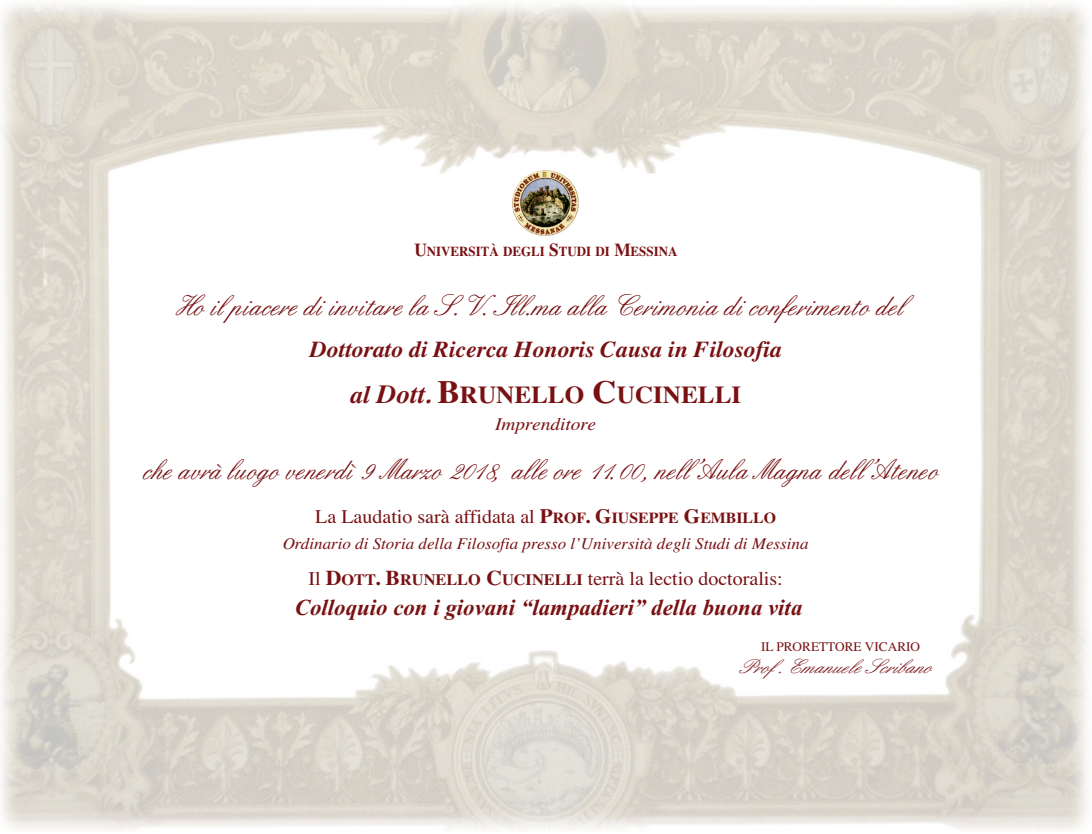
<style>
.page{position:relative;width:1092px;height:834px;background:#fff}
.page>*{position:absolute;margin:0;border:0;box-sizing:border-box;transform-origin:0 0}
.t1{font:31.32px "English";color:#791113;scale:.92 1}
.t2{font:31.32px "English";color:#791113;scale:.93 1}
.t3{font:700 24.32px "Times";color:#791113;scale:1.04 1}
.t4{font:italic 700 22.93px "Times New Roman";color:#791113}
.t5{font:italic 700 22.93px "Times";color:#791113;scale:1.04 1}
.t6{font:italic 21.53px "English";color:#791113}
.t7{font:19.25px "Times";color:#791113;scale:1.04 1}
.t8{font:italic 17.85px "Times";color:#791113;scale:1.09 1}
.t9{font:italic 16.45px "Times";color:#791113;scale:1.04 1}
.t10{font:700 13.65px "Times";color:#791113;scale:.95 1}
.t11{font:13.12px "Times";color:#791113}
.s1{font-size:18.2px}
.s2{font-style:italic;font-size:24.5px}
.s3{font-style:italic;font-size:26.25px}
.s4{font-size:32.38px}
.s5{font-weight:700;font-size:20.47px}
.s6{font-weight:700;font-size:15.22px}
.s7{font-weight:700;font-size:21px}
.s8{font-weight:700;font-size:15.75px}
</style>
<div class="page">
<img style="left:1px;top:4px;width:1086px;height:826px">
<img style="left:512px;top:170px;width:67px;height:67px;border-radius:50%">
<p class="t10" style="left:414px;top:243px;width:278px"><span class="s1">U</span>NIVERSITÀ DEGLI <span class="s1">S</span>TUDI DI <span class="s1">M</span>ESSINA</p>
<h1 class="t2" style="left:181px;top:289px;width:784px">Ho il piacere di invitare la S.V. Ill.ma alla Cerimonia di conferimento del</h1>
<p class="t5" style="left:309px;top:335px;width:455px">Dottorato di Ricerca Honoris Causa in Filosofia</p>
<p class="t3" style="left:350px;top:380px;width:377px"><span class="s2">al</span> <span class="s3">Dott.</span> <span class="s4">B</span>RUNELLO <span class="s4">C</span>UCINELLI</p>
<p class="t8" style="left:495px;top:413px;width:94px">Imprenditore</p>
<h1 class="t1" style="left:148px;top:453px;width:866px">che avrà luogo venerdì 9 Marzo 2018, alle ore 11.00 , nell’Aula Magna dell’Ateneo</h1>
<p class="t7" style="left:315px;top:505px;width:444px">La Laudatio sarà affidata al <span class="s5">P</span><span class="s6">ROF</span><span class="s5">. G</span><span class="s6">IUSEPPE</span> <span class="s5">G</span><span class="s6">EMBILLO</span></p>
<p class="t9" style="left:282px;top:533px;width:507px">Ordinario di Storia della Filosofia presso l’Università degli Studi di Messina</p>
<p class="t7" style="left:308px;top:567px;width:457px">Il <span class="s7">D</span><span class="s8">OTT</span><span class="s7">. B</span><span class="s8">RUNELLO</span> <span class="s7">C</span><span class="s8">UCINELLI</span> terrà la lectio doctoralis:</p>
<p class="t4" style="left:295px;top:593px;width:509px">Colloquio con i giovani “lampadieri” della buona vita</p>
<p class="t11" style="left:761px;top:638px;width:161px">IL PRORETTORE VICARIO</p>
<p class="t6" style="left:742px;top:654px;width:194px">Prof. Emanuele Scribano</p>
</div>
